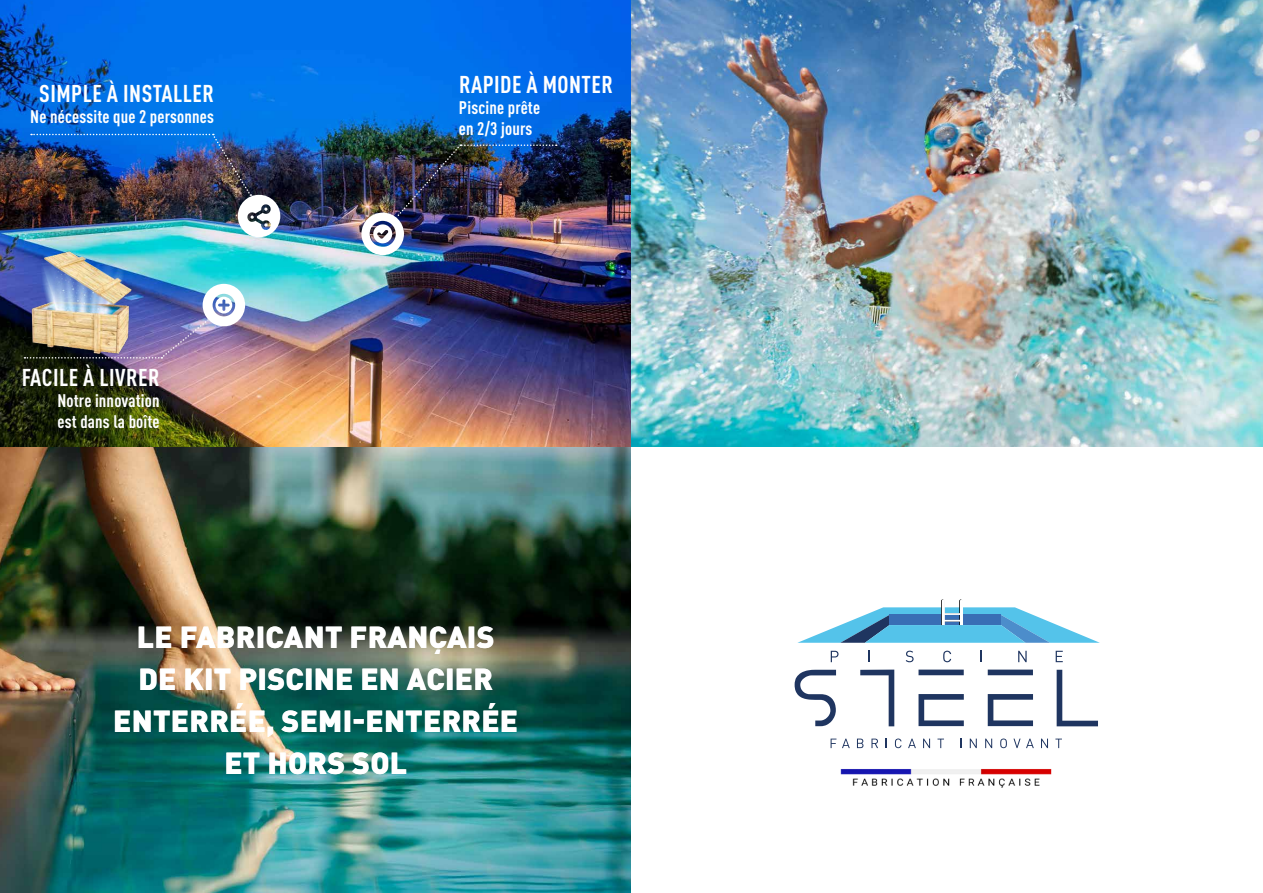
<style>
.page{position:relative;width:1263px;height:893px;background:#fff}
.page>*{position:absolute;margin:0;border:0;box-sizing:border-box;transform-origin:0 0}
.t1{font:900 30px/42px "DINOT";letter-spacing:.01em;color:#fff;text-align:center}
.t2{font:700 condensed 24px "DINOT";letter-spacing:.02em;color:#fff}
.t3{font:700 condensed 18px/21px "DINOT";letter-spacing:.01em;color:#fff}
</style>
<div class="page">
<img style="left:0;top:0;width:631px;height:893px">
<img style="left:631px;top:0;width:632px;height:446px">
<svg style="left:797px;top:599px;width:303px;height:44px"></svg>
<svg style="left:795px;top:670px;width:41px;height:56px"></svg>
<svg style="left:860px;top:670px;width:34px;height:56px"></svg>
<svg style="left:918px;top:670px;width:46px;height:56px"></svg>
<svg style="left:988px;top:670px;width:45px;height:56px"></svg>
<svg style="left:1057px;top:670px;width:41px;height:56px"></svg>
<svg style="left:830px;top:739px;width:6px;height:9px"></svg>
<svg style="left:842px;top:739px;width:8px;height:9px"></svg>
<svg style="left:857px;top:739px;width:6px;height:9px"></svg>
<svg style="left:871px;top:739px;width:7px;height:9px"></svg>
<svg style="left:895px;top:738px;width:6px;height:10px"></svg>
<svg style="left:908px;top:739px;width:8px;height:9px"></svg>
<svg style="left:923px;top:739px;width:7px;height:9px"></svg>
<svg style="left:937px;top:739px;width:7px;height:9px"></svg>
<svg style="left:970px;top:739px;width:7px;height:9px"></svg>
<svg style="left:985px;top:739px;width:7px;height:9px"></svg>
<svg style="left:1000px;top:738px;width:7px;height:10px"></svg>
<svg style="left:1013px;top:739px;width:7px;height:9px"></svg>
<svg style="left:1026px;top:739px;width:8px;height:9px"></svg>
<svg style="left:1041px;top:739px;width:7px;height:9px"></svg>
<svg style="left:1055px;top:739px;width:7px;height:9px"></svg>
<svg style="left:831px;top:651px;width:7px;height:11px"></svg>
<svg style="left:906px;top:651px;width:7px;height:11px"></svg>
<svg style="left:943px;top:651px;width:8px;height:11px"></svg>
<svg style="left:1018px;top:651px;width:9px;height:11px"></svg>
<svg style="left:1056px;top:651px;width:7px;height:11px"></svg>
<img style="left:31px;top:134px;width:249px;height:103px">
<img style="left:361px;top:144px;width:196px;height:111px">
<img style="left:24px;top:284px;width:221px;height:75px">
<img style="left:840px;top:769px;width:212px;height:19px">
<img style="left:21px;top:244px;width:121px;height:113px">
<h2 class="t2" style="left:39px;top:79px;width:176px">SIMPLE À INSTALLER</h2>
<p class="t3" style="left:30px;top:106px;width:185px">Ne nécessite que 2 personnes</p>
<h2 class="t2" style="left:22px;top:363px;width:139px">FACILE À LIVRER</h2>
<p class="t3" style="left:57px;top:390px;width:104px">Notre innovation est dans la boîte</p>
<h2 class="t2" style="left:459px;top:70px;width:155px">RAPIDE À MONTER</h2>
<p class="t3" style="left:459px;top:97px;width:83px">Piscine prête en 2/3 jours</p>
<h1 class="t1" style="left:113px;top:615px;width:406px">LE FABRICANT FRANÇAIS<br>DE KIT PISCINE EN ACIER<br>ENTERRÉE, SEMI-ENTERRÉE<br>ET HORS SOL</h1>
</div>
